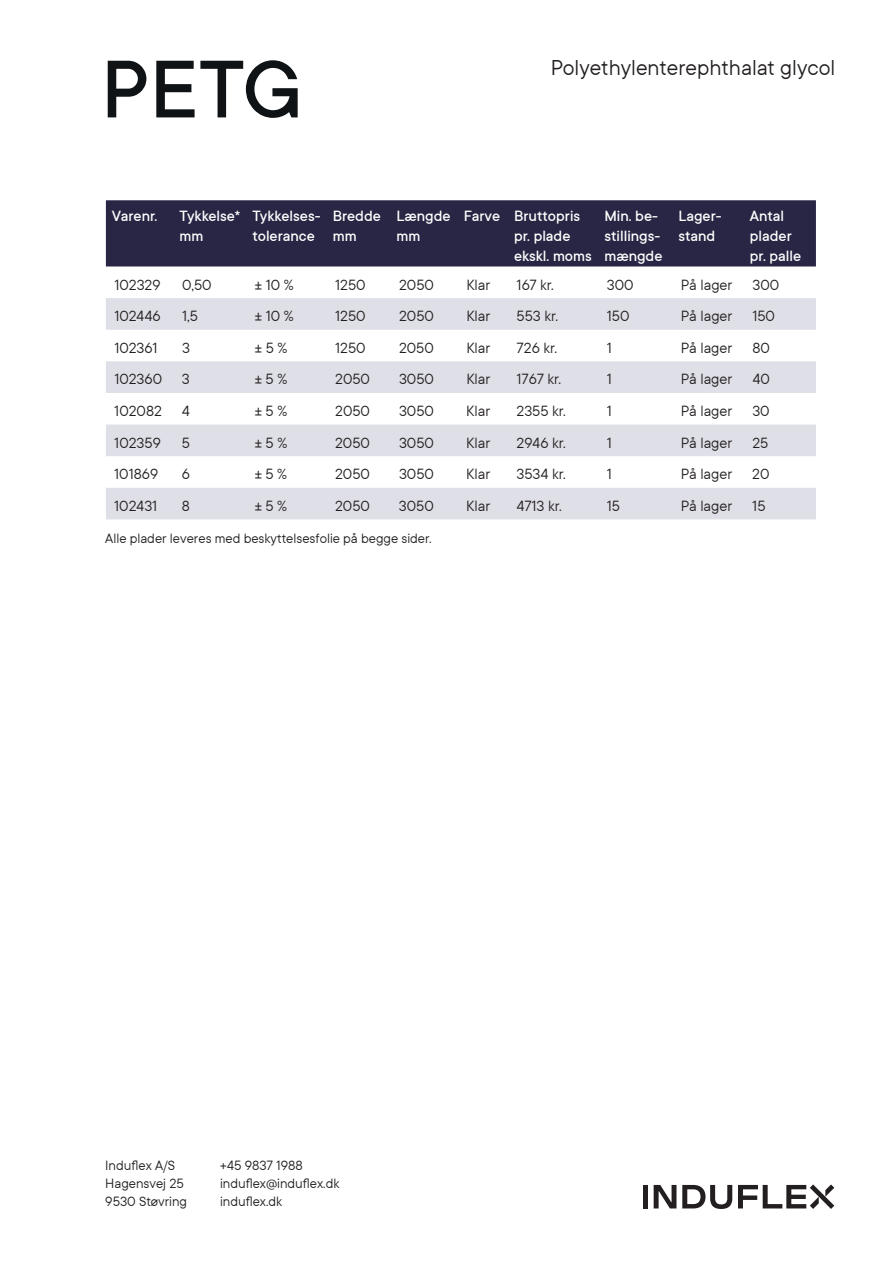
<style>
.page{position:relative;width:893px;height:1263px;background:#fff}
.page>*{position:absolute;margin:0;border:0;box-sizing:border-box;transform-origin:0 0}
.t1{font:500 90px "TT Commons";color:#101316}
.t2{font:24px "TT Commons";color:#231f20}
.t3{font:16.5px "TT Commons";color:#231f20}
.t4{font:500 16.5px/19.8px "TT Commons";color:#fff}
.t5{font:15px/18px "TT Commons";color:#231f20}
</style>
<div class="page">
<div style="left:106px;top:200px;width:710px;height:66px;background:#282644"></div>
<svg style="left:106px;top:298px;width:710px;height:221px;fill:#dfdfe7"></svg>
<div style="left:643px;top:1185px;width:5px;height:23px;background:#231f20"></div>
<svg style="left:654px;top:1185px;width:22px;height:23px"></svg>
<svg style="left:682px;top:1185px;width:50px;height:24px"></svg>
<svg style="left:738px;top:1184px;width:96px;height:25px"></svg>
<h1 class="t1" style="left:101px;top:33px;width:204px">PETG</h1>
<h2 class="t2" style="left:551px;top:53px;width:286px">Polyethylenterephthalat glycol</h2>
<p class="t4" style="left:112px;top:205px;width:47px">Varenr.</p>
<p class="t4" style="left:180px;top:205px;width:62px">Tykkelse* mm</p>
<p class="t4" style="left:252px;top:205px;width:70px">Tykkelses&shy;tolerance</p>
<p class="t4" style="left:333px;top:205px;width:50px">Bredde mm</p>
<p class="t4" style="left:397px;top:205px;width:56px">Længde mm</p>
<p class="t4" style="left:514px;top:205px;width:79px;text-indent:-50px">Farve Bruttopris pr. plade ekskl. moms</p>
<p class="t4" style="left:604px;top:205px;width:60px">Min. be&shy;stillings&shy;mængde</p>
<p class="t4" style="left:678px;top:205px;width:45px">Lager&shy;stand</p>
<p class="t4" style="left:750px;top:205px;width:53px">Antal plader pr. palle</p>
<p class="t3" style="left:114px;top:274px;width:48px">102329</p>
<p class="t3" style="left:182px;top:274px;width:31px">0,50</p>
<p class="t3" style="left:255px;top:274px;width:40px">± 10 %</p>
<p class="t3" style="left:335px;top:274px;width:32px">1250</p>
<p class="t3" style="left:399px;top:274px;width:36px">2050</p>
<p class="t3" style="left:466px;top:274px;width:26px">Klar</p>
<p class="t3" style="left:517px;top:274px;width:39px">167 kr.</p>
<p class="t3" style="left:607px;top:274px;width:28px">300</p>
<p class="t3" style="left:681px;top:274px;width:100px">På lager 300</p>
<p class="t3" style="left:114px;top:306px;width:48px">102446</p>
<p class="t3" style="left:182px;top:306px;width:17px">1,5</p>
<p class="t3" style="left:255px;top:306px;width:40px">± 10 %</p>
<p class="t3" style="left:335px;top:306px;width:32px">1250</p>
<p class="t3" style="left:399px;top:306px;width:36px">2050</p>
<p class="t3" style="left:466px;top:306px;width:26px">Klar</p>
<p class="t3" style="left:517px;top:306px;width:43px">553 kr.</p>
<p class="t3" style="left:607px;top:306px;width:24px">150</p>
<p class="t3" style="left:681px;top:306px;width:96px">På lager 150</p>
<p class="t3" style="left:114px;top:337px;width:45px">102361</p>
<p class="t3" style="left:182px;top:337px;width:9px">3</p>
<p class="t3" style="left:255px;top:337px;width:34px">± 5 %</p>
<p class="t3" style="left:335px;top:337px;width:32px">1250</p>
<p class="t3" style="left:399px;top:337px;width:36px">2050</p>
<p class="t3" style="left:466px;top:337px;width:26px">Klar</p>
<p class="t3" style="left:517px;top:337px;width:42px">726 kr.</p>
<p class="t3" style="left:607px;top:337px;width:7px">1</p>
<p class="t3" style="left:681px;top:337px;width:90px">På lager 80</p>
<p class="t3" style="left:114px;top:369px;width:77px">102360 3</p>
<p class="t3" style="left:255px;top:369px;width:34px">± 5 %</p>
<p class="t3" style="left:335px;top:369px;width:36px">2050</p>
<p class="t3" style="left:399px;top:369px;width:36px">3050</p>
<p class="t3" style="left:466px;top:369px;width:26px">Klar</p>
<p class="t3" style="left:517px;top:369px;width:46px">1767 kr.</p>
<p class="t3" style="left:607px;top:369px;width:7px">1</p>
<p class="t3" style="left:681px;top:369px;width:91px">På lager 40</p>
<p class="t3" style="left:114px;top:401px;width:77px">102082 4</p>
<p class="t3" style="left:255px;top:401px;width:34px">± 5 %</p>
<p class="t3" style="left:335px;top:401px;width:36px">2050</p>
<p class="t3" style="left:399px;top:401px;width:36px">3050</p>
<p class="t3" style="left:466px;top:401px;width:26px">Klar</p>
<p class="t3" style="left:517px;top:401px;width:51px">2355 kr.</p>
<p class="t3" style="left:607px;top:401px;width:7px">1</p>
<p class="t3" style="left:681px;top:401px;width:90px">På lager 30</p>
<p class="t3" style="left:114px;top:432px;width:48px">102359</p>
<p class="t3" style="left:182px;top:432px;width:10px">5</p>
<p class="t3" style="left:255px;top:432px;width:34px">± 5 %</p>
<p class="t3" style="left:335px;top:432px;width:36px">2050</p>
<p class="t3" style="left:399px;top:432px;width:36px">3050</p>
<p class="t3" style="left:466px;top:432px;width:26px">Klar</p>
<p class="t3" style="left:517px;top:432px;width:51px">2946 kr.</p>
<p class="t3" style="left:607px;top:432px;width:7px">1</p>
<p class="t3" style="left:681px;top:432px;width:89px">På lager 25</p>
<p class="t3" style="left:114px;top:464px;width:45px">101869</p>
<p class="t3" style="left:182px;top:464px;width:10px">6</p>
<p class="t3" style="left:255px;top:464px;width:34px">± 5 %</p>
<p class="t3" style="left:335px;top:464px;width:36px">2050</p>
<p class="t3" style="left:399px;top:464px;width:36px">3050</p>
<p class="t3" style="left:466px;top:464px;width:26px">Klar</p>
<p class="t3" style="left:516px;top:464px;width:51px">3534 kr.</p>
<p class="t3" style="left:607px;top:464px;width:7px">1</p>
<p class="t3" style="left:681px;top:464px;width:90px">På lager 20</p>
<p class="t3" style="left:114px;top:495px;width:45px">102431</p>
<p class="t3" style="left:182px;top:495px;width:10px">8</p>
<p class="t3" style="left:255px;top:495px;width:34px">± 5 %</p>
<p class="t3" style="left:335px;top:495px;width:36px">2050</p>
<p class="t3" style="left:399px;top:495px;width:36px">3050</p>
<p class="t3" style="left:466px;top:495px;width:26px">Klar</p>
<p class="t3" style="left:516px;top:495px;width:47px">4713 kr.</p>
<p class="t3" style="left:607px;top:495px;width:15px">15</p>
<p class="t3" style="left:681px;top:495px;width:86px">På lager 15</p>
<p class="t5" style="left:105px;top:529px;width:328px">Alle plader leveres med beskyttelsesfolie på begge sider.</p>
<p class="t5" style="left:105px;top:1155px;width:83px">Induflex A/S<br>Hagensvej 25<br>9530 Støvring</p>
<p class="t5" style="left:220px;top:1155px;width:121px">+45 9837 1988 induflex@induflex.dk induflex.dk</p>
</div>
